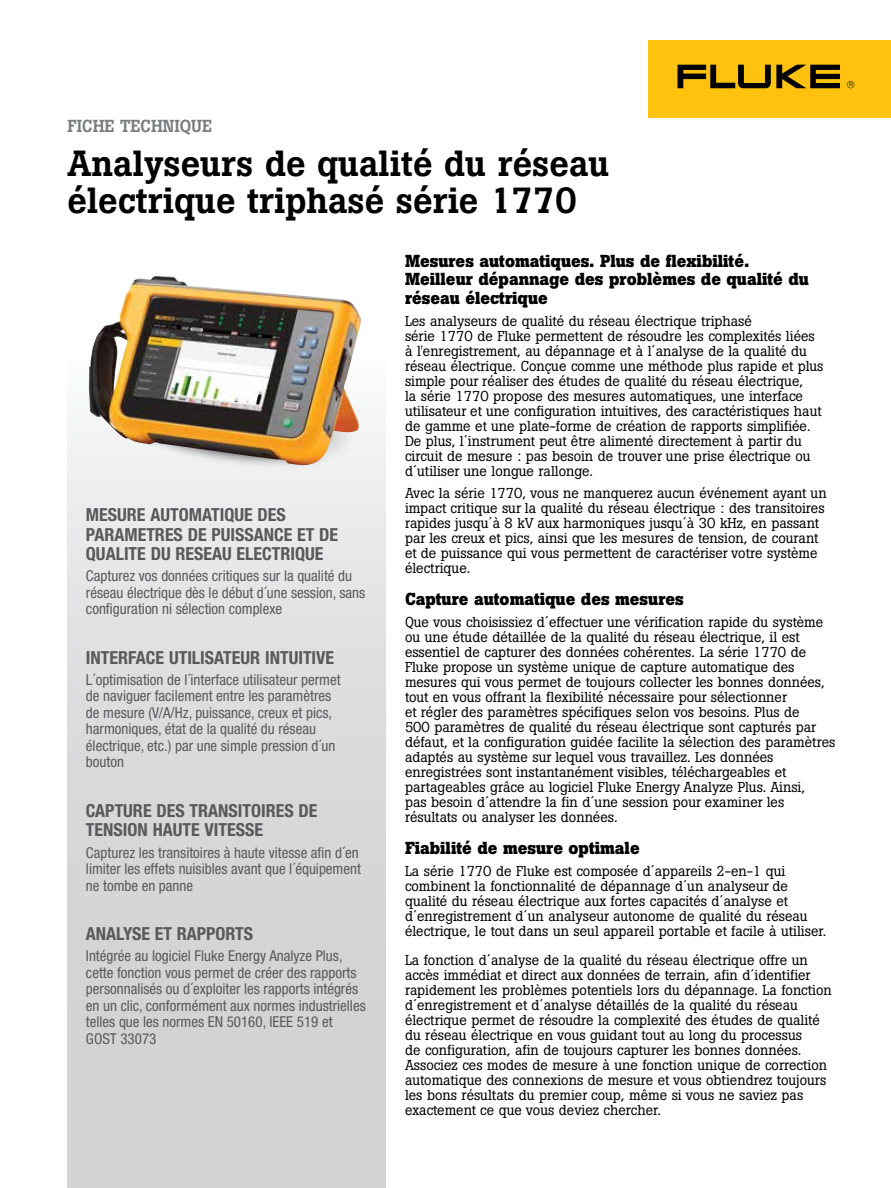
<style>
.page{position:relative;width:891px;height:1188px;background:#fff}
.page>*{position:absolute;margin:0;border:0;box-sizing:border-box;transform-origin:0 0}
.t1{font:500 36px/37.5px "Boton Pro";color:#000}
.t2{font:700 condensed 18px/19.5px "Helvetica Neue LT Pro";color:#58595b}
.t3{font:700 17.25px/18.8px "Boton Pro";color:#000}
.t4{font:500 17.25px "Boton Pro";color:#7b7c7f}
.t5{font:condensed 15px/16.5px "Helvetica Neue LT Pro";color:#58595b}
.t6{font:14.25px/15px "Boton Pro";color:#000}
</style>
<div class="page">
<div style="left:68px;top:354px;width:318px;height:834px;background:linear-gradient(to bottom,#f2f3f3,#c8cbcc)"></div>
<div style="left:648px;top:40px;width:243px;height:78px;background:#ffc20e"></div>
<svg style="left:678px;top:65px;width:162px;height:23px"></svg>
<svg style="left:847px;top:81px;width:7px;height:7px"></svg>
<img style="left:112px;top:466px;width:222px;height:14px">
<div style="left:152px;top:466px;width:207px;height:11px;background:#eff0f0"></div>
<img style="left:89px;top:276px;width:272px;height:190px">
<p class="t4" style="left:68px;top:115px;width:146px">FICHE TECHNIQUE</p>
<h1 class="t1" style="left:68px;top:144px;width:544px">Analyseurs de qualité du réseau électrique triphasé série 1770</h1>
<p class="t3" style="left:405px;top:251px;width:405px">Mesures automatiques. Plus de flexibilité.<br>Meilleur dépannage des problèmes de qualité du réseau électrique</p>
<p class="t6" style="left:405px;top:314px;width:420px">Les analyseurs de qualité du réseau électrique triphasé<br>série 1770 de Fluke permettent de résoudre les complexités liées à l'enregistrement, au dépannage et à l´analyse de la qualité du réseau électrique. Conçue comme une méthode plus rapide et plus simple pour réaliser des études de qualité du réseau électrique,<br>la série 1770 propose des mesures automatiques, une interface utilisateur et une configuration intuitives, des caractéristiques haut de gamme et une plate-forme de création de rapports simplifiée.<br>De plus, l´instrument peut être alimenté directement à partir du circuit de mesure : pas besoin de trouver une prise électrique ou d´utiliser une longue rallonge.</p>
<p class="t6" style="left:405px;top:485px;width:423px">Avec la série 1770, vous ne manquerez aucun événement ayant un impact critique sur la qualité du réseau électrique : des transitoires rapides jusqu´à 8 kV aux harmoniques jusqu´à 30 kHz, en passant par les creux et pics, ainsi que les mesures de tension, de courant et de puissance qui vous permettent de caractériser votre système électrique.</p>
<p class="t3" style="left:405px;top:590px;width:280px">Capture automatique des mesures</p>
<p class="t6" style="left:405px;top:614px;width:432px">Que vous choisissiez d´effectuer une vérification rapide du système ou une étude détaillée de la qualité du réseau électrique, il est essentiel de capturer des données cohérentes. La série 1770 de Fluke propose un système unique de capture automatique des mesures qui vous permet de toujours collecter les bonnes données, tout en vous offrant la flexibilité nécessaire pour sélectionner<br>et régler des paramètres spécifiques selon vos besoins. Plus de<br>500 paramètres de qualité du réseau électrique sont capturés par défaut, et la configuration guidée facilite la sélection des paramètres adaptés au système sur lequel vous travaillez. Les données enregistrées sont instantanément visibles, téléchargeables et partageables grâce au logiciel Fluke Energy Analyze Plus. Ainsi,<br>pas besoin d´attendre la fin d´une session pour examiner les résultats ou analyser les données.</p>
<p class="t3" style="left:405px;top:839px;width:236px">Fiabilité de mesure optimale</p>
<p class="t6" style="left:405px;top:864px;width:423px">La série 1770 de Fluke est composée d´appareils 2-en-1 qui combinent la fonctionnalité de dépannage d´un analyseur de qualité du réseau électrique aux fortes capacités d´analyse et d´enregistrement d´un analyseur autonome de qualité du réseau électrique, le tout dans un seul appareil portable et facile à utiliser.</p>
<p class="t6" style="left:405px;top:952px;width:428px">La fonction d´analyse de la qualité du réseau électrique offre un accès immédiat et direct aux données de terrain, afin d´identifier rapidement les problèmes potentiels lors du dépannage. La fonction d´enregistrement et d´analyse détaillés de la qualité du réseau électrique permet de résoudre la complexité des études de qualité du réseau électrique en vous guidant tout au long du processus<br>de configuration, afin de toujours capturer les bonnes données.<br>Associez ces modes de mesure à une fonction unique de correction automatique des connexions de mesure et vous obtiendrez toujours les bons résultats du premier coup, même si vous ne saviez pas exactement ce que vous deviez chercher.</p>
<p class="t2" style="left:86px;top:505px;width:254px">MESURE AUTOMATIQUE DES<br>PARAMETRES DE PUISSANCE ET DE<br>QUALITE DU RESEAU ELECTRIQUE</p>
<p class="t5" style="left:86px;top:568px;width:281px">Capturez vos données critiques sur la qualité du réseau électrique dès le début d´une session, sans configuration ni sélection complexe</p>
<p class="t2" style="left:86px;top:648px;width:250px">INTERFACE UTILISATEUR INTUITIVE</p>
<p class="t5" style="left:86px;top:671px;width:256px">L´optimisation de l´interface utilisateur permet de naviguer facilement entre les paramètres de mesure (V/A/Hz, puissance, creux et pics, harmoniques, état de la qualité du réseau électrique, etc.) par une simple pression d´un bouton</p>
<p class="t2" style="left:86px;top:801px;width:233px">CAPTURE DES TRANSITOIRES DE<br>TENSION HAUTE VITESSE</p>
<p class="t5" style="left:86px;top:844px;width:276px">Capturez les transitoires à haute vitesse afin d´en limiter les effets nuisibles avant que l´équipement ne tombe en panne</p>
<p class="t2" style="left:86px;top:924px;width:169px">ANALYSE ET RAPPORTS</p>
<p class="t5" style="left:86px;top:947px;width:281px">Intégrée au logiciel Fluke Energy Analyze Plus, cette fonction vous permet de créer des rapports personnalisés ou d´exploiter les rapports intégrés en un clic, conformément aux normes industrielles telles que les normes EN 50160, IEEE 519 et GOST 33073</p>
</div>
